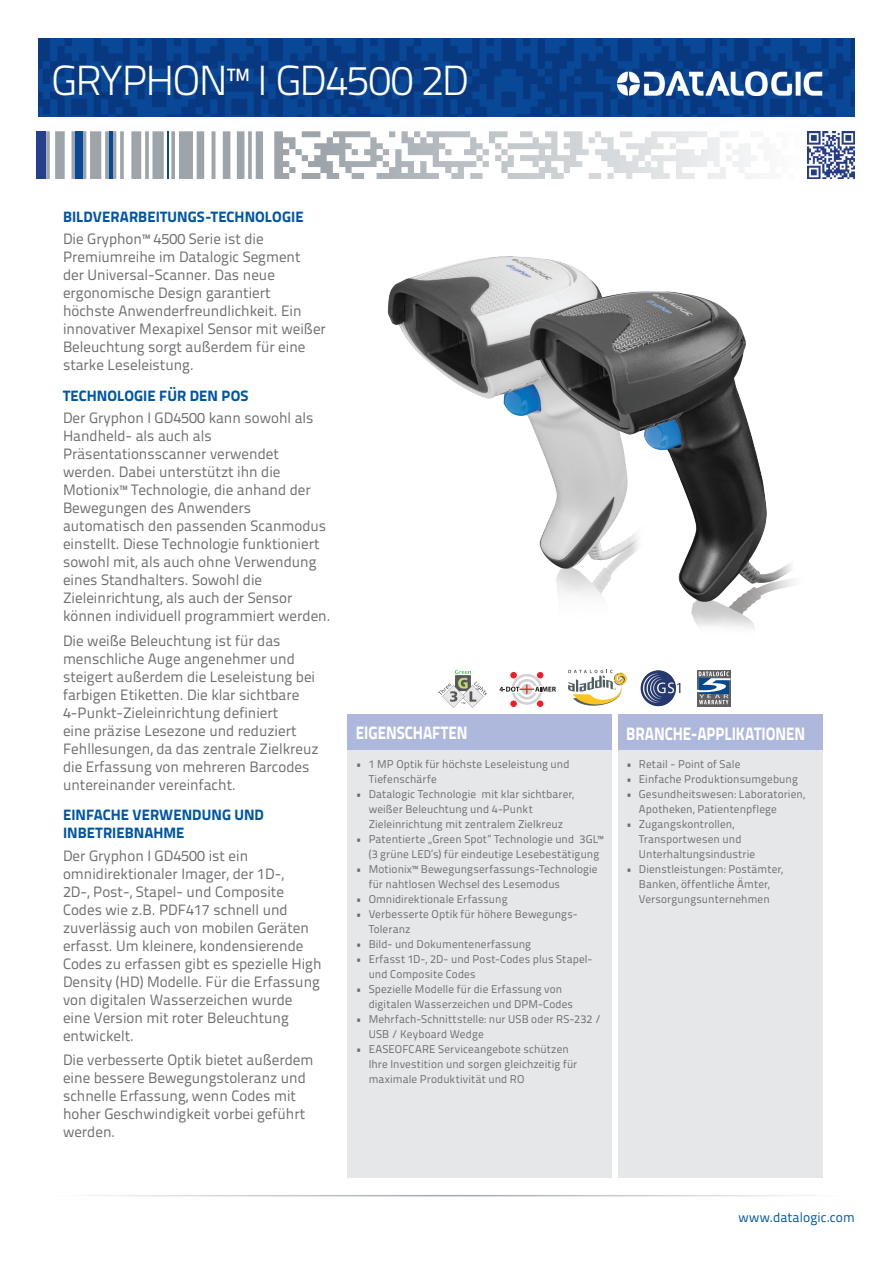
<style>
.page{position:relative;width:893px;height:1263px;background:#fff}
.page>*{position:absolute;margin:0;border:0;box-sizing:border-box;transform-origin:0 0}
.model{font:300 42px "Titillium Text 22 L";letter-spacing:-.035em;color:#fff}
.featurestitle{font:800 18px "Titillium Text 22 L";letter-spacing:-.005em;color:#fff;scale:.85 1}
.description{font:15px/18px "Titillium Text 22 L";color:#6c6d70}
.descriptionheadline{font:800 15px/18px "Titillium Text 22 L";color:#0155a5}
.t1{font:13.5px "Titillium Text 22 L";letter-spacing:.005em;color:#0155a5}
.t2{font:11.25px/15px "Titillium Text 22 L";letter-spacing:.01em;color:#6c6d70}
</style>
<div class="page">
<svg style="left:38px;top:38px;width:817px;height:79px;background:#083f8a"></svg>
<svg style="left:302px;top:131px;width:453px;height:48px"></svg>
<hr style="left:167px;top:131px;width:2px;height:48px;background:#094797">
<div style="left:75px;top:131px;width:7px;height:48px;background:#094797"></div>
<hr style="left:109px;top:131px;width:4px;height:48px;background:#094797">
<div style="left:37px;top:131px;width:9px;height:48px;background:#253f8e"></div>
<hr style="left:45px;top:1195px;width:803px;height:1px;background:#9ca3a9">
<div style="left:348px;top:714px;width:264px;height:36px;background:#adb8dc"></div>
<div style="left:618px;top:714px;width:204px;height:36px;background:#adb8dc"></div>
<div style="left:348px;top:750px;width:264px;height:428px;background:#e6e7e9"></div>
<div style="left:618px;top:750px;width:204px;height:428px;background:#e6e7e9"></div>
<img style="left:618px;top:72px;width:204px;height:23px">
<img style="left:807px;top:131px;width:48px;height:48px">
<img style="left:387px;top:256px;width:407px;height:373px">
<svg style="left:568px;top:670px;width:59px;height:36px"></svg>
<img style="left:640px;top:670px;width:41px;height:37px">
<img style="left:438px;top:670px;width:49px;height:38px">
<svg style="left:697px;top:670px;width:33px;height:36px"></svg>
<svg style="left:697px;top:671px;width:33px;height:33px"></svg>
<svg style="left:499px;top:672px;width:57px;height:35px"></svg>
<p class="model" style="left:51px;top:50px;width:419px">GRYPHON™ I GD4500 2D</p>
<p class="descriptionheadline" style="left:63px;top:207px;width:242px">BILDVERARBEITUNGS-TECHNOLOGIE</p>
<p class="description" style="left:63px;top:229px;width:264px">Die Gryphon™ 4500 Serie ist die Premiumreihe im Datalogic Segment<br>der Universal-Scanner. Das neue ergonomische Design garantiert höchste Anwenderfreundlichkeit. Ein innovativer Mexapixel Sensor mit weißer Beleuchtung sorgt außerdem für eine starke Leseleistung.</p>
<p class="descriptionheadline" style="left:63px;top:386px;width:187px">TECHNOLOGIE FÜR DEN POS</p>
<p class="description" style="left:63px;top:408px;width:269px">Der Gryphon I GD4500 kann sowohl als Handheld- als auch als Präsentationsscanner verwendet werden. Dabei unterstützt ihn die Motionix™ Technologie, die anhand der Bewegungen des Anwenders automatisch den passenden Scanmodus einstellt. Diese Technologie funktioniert sowohl mit, als auch ohne Verwendung eines Standhalters. Sowohl die Zieleinrichtung, als auch der Sensor können individuell programmiert werden.</p>
<p class="description" style="left:63px;top:631px;width:257px">Die weiße Beleuchtung ist für das menschliche Auge angenehmer und steigert außerdem die Leseleistung bei farbigen Etiketten. Die klar sichtbare 4-Punkt-Zieleinrichtung definiert<br>eine präzise Lesezone und reduziert Fehllesungen, da das zentrale Zielkreuz die Erfassung von mehreren Barcodes untereinander vereinfacht.</p>
<p class="descriptionheadline" style="left:63px;top:805px;width:202px">EINFACHE VERWENDUNG UND<br>INBETRIEBNAHME</p>
<p class="description" style="left:63px;top:846px;width:260px">Der Gryphon I GD4500 ist ein omnidirektionaler Imager, der 1D-,<br>2D-, Post-, Stapel- und Composite Codes wie z.B. PDF417 schnell und zuverlässig auch von mobilen Geräten erfasst. Um kleinere, kondensierende Codes zu erfassen gibt es spezielle High Density (HD) Modelle. Für die Erfassung von digitalen Wasserzeichen wurde eine Version mit roter Beleuchtung entwickelt.</p>
<p class="description" style="left:63px;top:1050px;width:252px">Die verbesserte Optik bietet außerdem eine bessere Bewegungstoleranz und schnelle Erfassung, wenn Codes mit hoher Geschwindigkeit vorbei geführt werden.</p>
<p class="featurestitle" style="left:356px;top:719px;width:133px">EIGENSCHAFTEN</p>
<p class="featurestitle" style="left:626px;top:719px;width:212px">BRANCHE-APPLIKATIONEN</p>
<p class="t2" style="left:369px;top:756px;width:202px;text-indent:-13px">• 1 MP Optik für höchste Leseleistung und<br>Tiefenschärfe</p>
<p class="t2" style="left:369px;top:786px;width:207px;text-indent:-13px">• Datalogic Technologie mit klar sichtbarer, weißer Beleuchtung und 4-Punkt<br>Zieleinrichtung mit zentralem Zielkreuz</p>
<p class="t2" style="left:369px;top:831px;width:236px;text-indent:-13px">• Patentierte „Green Spot” Technologie und 3GL™ (3 grüne LED’s) für eindeutige Lesebestätigung</p>
<p class="t2" style="left:369px;top:861px;width:230px;text-indent:-13px">• Motionix™ Bewegungserfassungs-Technologie für nahtlosen Wechsel des Lesemodus</p>
<p class="t2" style="left:356px;top:891px;width:153px">• Omnidirektionale Erfassung</p>
<p class="t2" style="left:369px;top:906px;width:211px;text-indent:-13px">• Verbesserte Optik für höhere Bewegungs-<br>Toleranz</p>
<p class="t2" style="left:356px;top:936px;width:176px">• Bild- und Dokumentenerfassung</p>
<p class="t2" style="left:369px;top:951px;width:225px;text-indent:-13px">• Erfasst 1D-, 2D- und Post-Codes plus Stapel&shy;und Composite Codes</p>
<p class="t2" style="left:369px;top:981px;width:206px;text-indent:-13px">• Spezielle Modelle für die Erfassung von digitalen Wasserzeichen und DPM-Codes</p>
<p class="t2" style="left:369px;top:1011px;width:234px;text-indent:-13px">• Mehrfach-Schnittstelle: nur USB oder RS-232 /<br>USB / Keyboard Wedge</p>
<p class="t2" style="left:369px;top:1041px;width:210px;text-indent:-13px">• EASEOFCARE Serviceangebote schützen<br>Ihre Investition und sorgen gleichzeitig für maximale Produktivität und RO</p>
<p class="t2" style="left:626px;top:756px;width:116px">• Retail - Point of Sale</p>
<p class="t2" style="left:626px;top:771px;width:173px">• Einfache Produktionsumgebung</p>
<p class="t2" style="left:639px;top:786px;width:168px;text-indent:-13px">• Gesundheitswesen: Laboratorien,<br>Apotheken, Patientenpflege</p>
<p class="t2" style="left:639px;top:816px;width:118px;text-indent:-13px">• Zugangskontrollen,<br>Transportwesen und<br>Unterhaltungsindustrie</p>
<p class="t2" style="left:626px;top:861px;width:158px;text-align:center">• Dienstleistungen: Postämter,<br>Banken, öffentliche Ämter,<br>Versorgungsunternehmen</p>
<p class="t1" style="left:738px;top:1207px;width:118px">www.datalogic.com</p>
</div>
